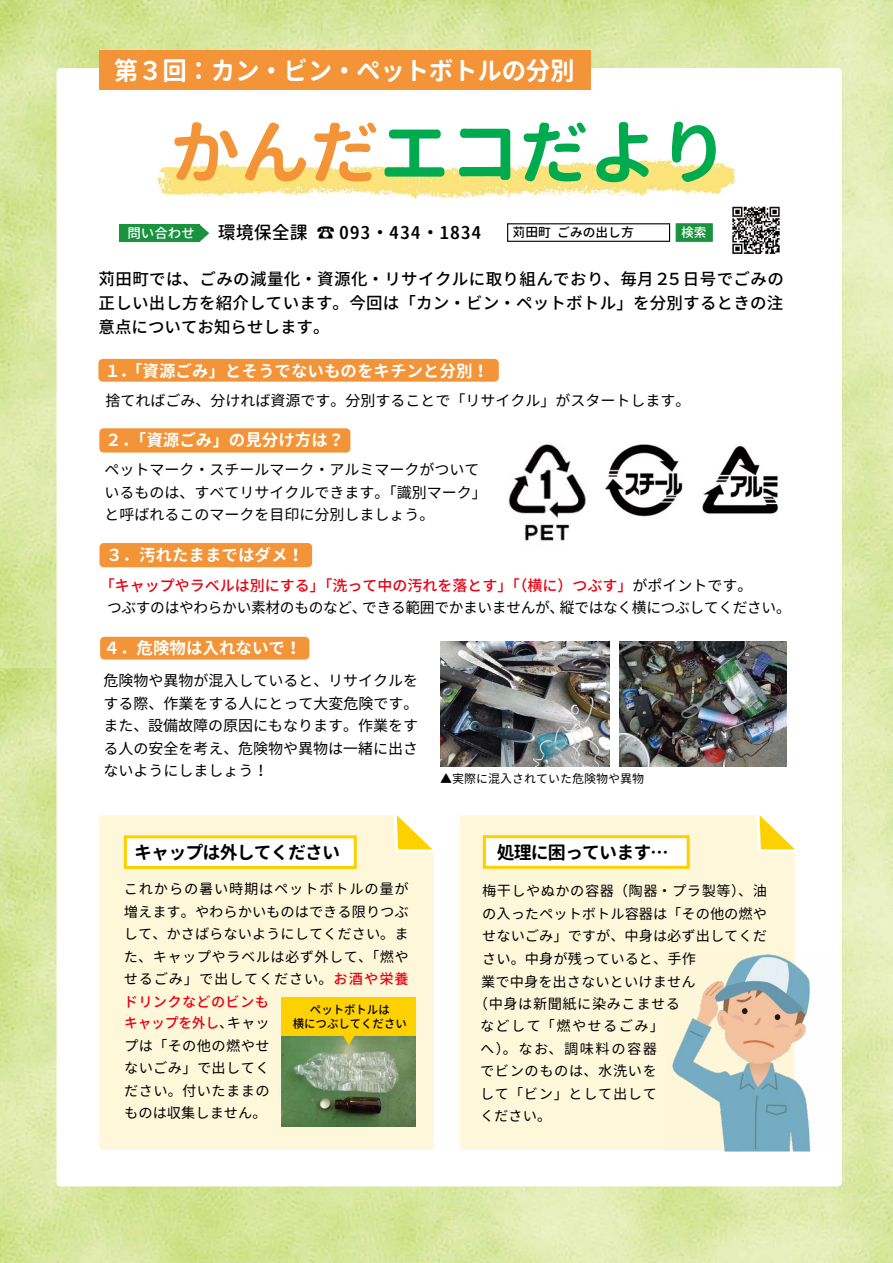
<style>
.page{position:relative;width:893px;height:1263px;background:#fff}
.page>*{position:absolute;margin:0;border:0;box-sizing:border-box;transform-origin:0 0}
.t1{font:70.5px "Gen Jyuu Gothic Monospace Bold";letter-spacing:-.01em;color:#00ab50}
.t2{font:25.5px "Gen Jyuu Gothic Monospace Bold";letter-spacing:-.01em;color:#fff;scale:.96 1}
.t3{font:18px "Gen Jyuu Gothic Monospace Bold";letter-spacing:-.05em;color:#000}
.t4{font:18px "Gen Jyuu Gothic Monospace Medium";letter-spacing:.04em;color:#000}
.t5{font:16.5px/24px "Gen Shin Gothic Monospace Medium";letter-spacing:.015em;color:#000;text-align:justify}
.t6{font:16.5px "Gen Jyuu Gothic Monospace Bold";color:#fff}
.t7{font:16.5px "Gen Shin Gothic Monospace Bold";color:#fff}
.t8{font:15px/22.5px "Gen Shin Gothic Monospace Regular";color:#000}
.t9{font:15px "Gen Shin Gothic Monospace Regular";letter-spacing:-.02em;color:#000}
.t10{font:15px "Gen Shin Gothic Monospace Medium";color:#e60012}
.t11{font:14.25px/22.5px "Gen Jyuu Gothic Monospace Regular";letter-spacing:.025em;color:#000;text-align:justify}
.t12{font:14.25px/22.8px "Gen Jyuu Gothic Monospace Regular";color:#000}
.t13{font:14.25px "Gen Jyuu Gothic Monospace Medium";letter-spacing:.02em;color:#e60012}
.t14{font:14.25px "Gen Jyuu Gothic Monospace Medium";letter-spacing:-.02em;color:#e60012}
.t15{font:13.5px "Gen Jyuu Gothic Monospace Medium";color:#fff}
.t16{font:12.75px "Gen Jyuu Gothic Monospace Medium";color:#000}
.t17{font:12.75px "Gen Jyuu Gothic Monospace Medium";color:#fff}
.t18{font:12px "Gen Jyuu Gothic Monospace Regular";color:#000}
.t19{font:12px/13.5px "Gen Jyuu Gothic Monospace Medium";color:#000;text-align:center;scale:.95 1}
.s1{color:#f29437}
.s2{font-family:"Gen Shin Gothic Monospace Regular";color:#000}
.s3{font-family:"Gen Jyuu Gothic Monospace Medium";color:#e60012}
.s4{font-family:"Gen Jyuu Gothic Monospace Regular";color:#000}
</style>
<div class="page">
<img style="left:0;top:0;width:893px;height:1263px">
<div style="left:57px;top:68px;width:785px;height:1118px;background:#fff;border-radius:4px"></div>
<img style="left:157px;top:158px;width:579px;height:42px">
<div style="left:119px;top:224px;width:80px;height:18px;background:#1a933f"></div>
<svg style="left:199px;top:224px;width:10px;height:18px"></svg>
<div style="left:507px;top:223px;width:163px;height:19px;border:1px solid #000"></div>
<div style="left:676px;top:223px;width:37px;height:19px;background:#1a933f;border:1px solid #1a933f"></div>
<img style="left:726px;top:198px;width:54px;height:56px">
<div style="left:99px;top:50px;width:492px;height:40px;background:#f29437"></div>
<img style="left:441px;top:641px;width:168px;height:126px">
<img style="left:619px;top:641px;width:168px;height:126px">
<img style="left:508px;top:444px;width:78px;height:97px">
<img style="left:605px;top:444px;width:174px;height:73px">
<div style="left:99px;top:815px;width:335px;height:335px;background:#fef7d9;border-radius:4px"></div>
<div style="left:124px;top:835px;width:233px;height:34px;background:#fff;border:3px solid #fdd000"></div>
<img style="left:282px;top:1036px;width:134px;height:91px">
<svg style="left:394px;top:815px;width:40px;height:38px"></svg>
<div style="left:460px;top:815px;width:335px;height:335px;background:#fef7d9;border-radius:4px"></div>
<img style="left:672px;top:951px;width:139px;height:201px">
<div style="left:483px;top:835px;width:207px;height:34px;background:#fff;border:3px solid #fdd000"></div>
<svg style="left:756px;top:815px;width:39px;height:39px"></svg>
<div style="left:98px;top:359px;width:401px;height:23px;background:#f29437;border-radius:4px"></div>
<div style="left:99px;top:428px;width:251px;height:25px;background:#f29437;border-radius:4px"></div>
<div style="left:100px;top:637px;width:209px;height:22px;background:#f29437;border-radius:4px"></div>
<div style="left:99px;top:543px;width:213px;height:24px;background:#f29437;border-radius:4px"></div>
<div style="left:282px;top:997px;width:134px;height:39px;background:#fdd000"></div>
<svg style="left:339px;top:1036px;width:19px;height:9px"></svg>
<h2 class="t2" style="left:114px;top:52px;width:481px">第３回：カン・ビン・ペットボトルの分別</h2>
<h1 class="t1" style="left:170px;top:101px;width:561px"><span class="s1">かんだ</span>エコだより</h1>
<p class="t15" style="left:127px;top:223px;width:69px">問い合わせ</p>
<p class="t4" style="left:218px;top:220px;width:91px">環境保全課</p>
<p class="t4" style="left:317px;top:220px;width:166px">☎ 093・434・1834</p>
<p class="t16" style="left:513px;top:223px;width:40px">苅田町</p>
<p class="t16" style="left:557px;top:223px;width:78px">ごみの出し方</p>
<p class="t17" style="left:681px;top:223px;width:27px">検索</p>
<p class="t5" style="left:99px;top:267px;width:687px">苅田町では、ごみの減量化・資源化・リサイクルに取り組んでおり、毎月２５日号でごみの正しい出し方を紹介しています。今回は「カン・ビン・ペットボトル」を分別するときの注意点についてお知らせします。</p>
<p class="t6" style="left:126px;top:358px;width:365px">「資源ごみ」とそうでないものをキチンと分別!</p>
<p class="t6" style="left:105px;top:358px;width:33px">１．</p>
<p class="t8" style="left:106px;top:389px;width:586px">捨てればごみ、分ければ資源です。分別することで「リサイクル」がスタートします。</p>
<p class="t6" style="left:130px;top:428px;width:216px">「資源ごみ」の見分け方は?</p>
<p class="t6" style="left:105px;top:428px;width:34px">２．</p>
<p class="t8" style="left:104px;top:458px;width:384px">ペットマーク・スチールマーク・アルミマークがついているものは、すべてリサイクルできます。「識別マーク「と呼ばれるこのマークを目印に分別しましょう。</p>
<p class="t6" style="left:106px;top:543px;width:199px">３．汚れたままではダメ!</p>
<p class="t10" style="left:100px;top:574px;width:654px">「キャップやラベルは別にする」「洗って中の汚れを落とす」「（横に）つぶす」<span class="s2">がポイントです。</span></p>
<p class="t9" style="left:560px;top:597px;width:232px">縦ではなく横につぶしてください。</p>
<p class="t9" style="left:362px;top:597px;width:203px">できる範囲でかまいませんが、</p>
<p class="t9" style="left:107px;top:597px;width:261px">つぶすのはやわらかい素材のものなど、</p>
<p class="t7" style="left:104px;top:635px;width:199px">４．危険物は入れないで!</p>
<p class="t8" style="left:104px;top:669px;width:316px;text-align:justify">危険物や異物が混入していると、リサイクルをする際、作業をする人にとって大変危険です。また、設備故障の原因にもなります。作業をする人の安全を考え、危険物や異物は一緒に出さないようにしましょう!</p>
<p class="t3" style="left:134px;top:839px;width:208px">キャップは外してください</p>
<p class="t11" style="left:124px;top:877px;width:286px">これからの暑い時期はペットボトルの量が増えます。やわらかいものはできる限りつぶして、かさばらないようにしてください。また、キャップやラベルは必ず外して、「燃やせるごみ」で出してください。<span class="s3">お酒や栄養</span></p>
<p class="t13" style="left:124px;top:991px;width:147px">ドリンクなどのビンも</p>
<p class="t19" style="left:293px;top:1003px;width:121px">ペットボトルは<br>横につぶしてください</p>
<p class="t14" style="left:124px;top:1012px;width:111px">キャップを外し<span class="s4">、</span></p>
<p class="t11" style="left:124px;top:1034px;width:147px">プは「その他の燃やせないごみ」で出してください。付いたままのものは収集しません。</p>
<p class="t11" style="left:227px;top:1011px;width:44px">キャッ</p>
<p class="t18" style="left:440px;top:770px;width:205px">▲実際に混入されていた危険物や異物</p>
<p class="t3" style="left:497px;top:839px;width:173px">処理に困っています...</p>
<p class="t12" style="left:481px;top:879px;width:288px">梅干しやぬかの容器（陶器・プラ製等）、油の入ったペットボトル容器は「その他の燃やせないごみ」ですが、中身は必ず出してください。中身が残っていると、手作<br>業で中身を出さないといけません</p>
<p class="t11" style="left:480px;top:992px;width:202px;text-align:left;text-indent:-6px">（中身は新聞紙に染みこませるなどして「燃やせるごみ「へ）。なお、調味料の容器<br>でビンのものは、水洗いを<br>して「ビン」として出して<br>ください。</p>
</div>
